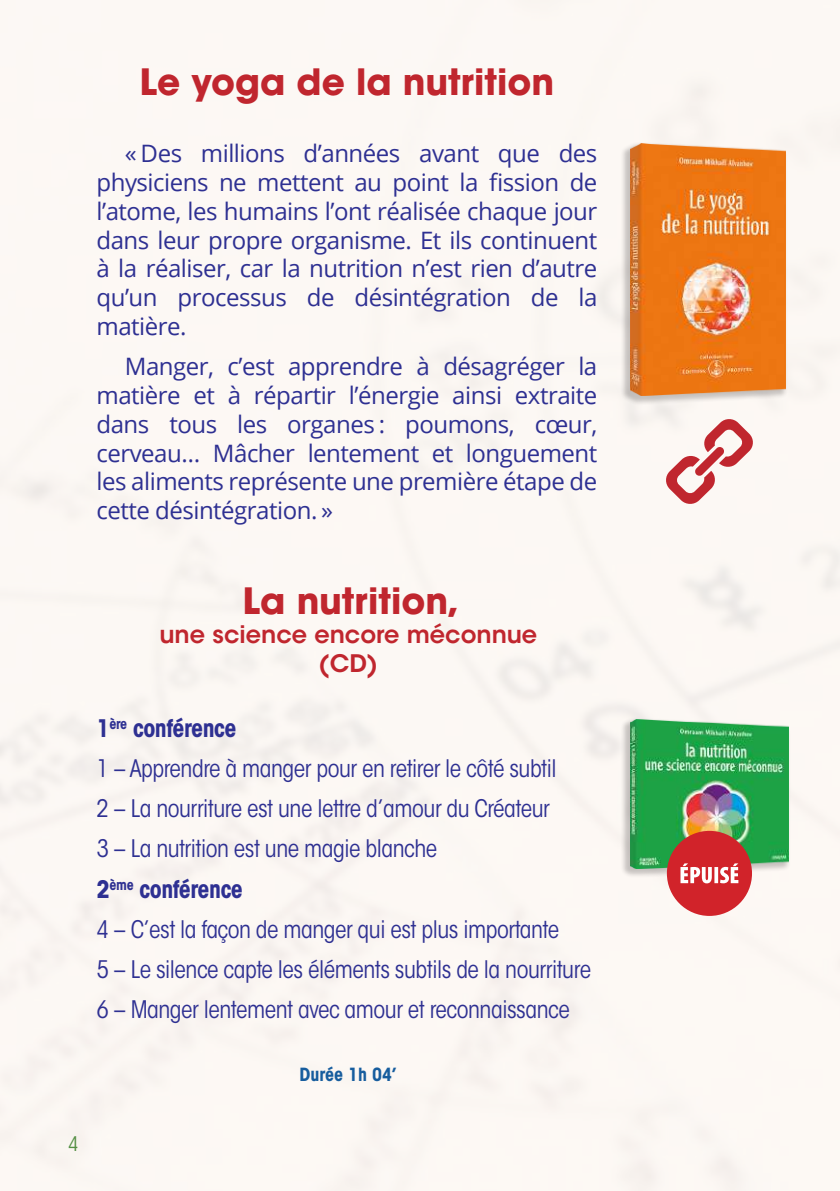
<style>
.page{position:relative;width:840px;height:1191px;background:#fff}
.page>*{position:absolute;margin:0;border:0;box-sizing:border-box;transform-origin:0 0}
.t1{font:700 36px "ITC Avant Garde Std";color:#c0262e}
.t2{font:24px/28.8px "Open Sans";letter-spacing:-.02em;color:#2e3092;text-align:justify}
.t3{font:condensed 24px/40.2px "ITC Avant Garde Std";letter-spacing:-.02em;color:#2e3092}
.t4{font:600 24px/28.8px "ITC Avant Garde Std";color:#c0262e;text-align:center}
.t5{font:condensed 20px "ITC Avant Garde Std";color:#548f44}
.t6{font:700 condensed 18px "ITC Avant Garde Std";color:#175d9e}
.s1{font-weight:700}
</style>
<div class="page">
<div style="left:0;top:0;width:839px;height:1191px;background:#fcf8f4"></div>
<div style="left:619px;top:142px;width:168px;height:263px;background:#231f20;opacity:.25"></div>
<img style="left:629px;top:144px;width:156px;height:251px">
<svg style="left:664px;top:418px;width:89px;height:87px"></svg>
<div style="left:619px;top:717px;width:171px;height:160px;background:#231f20;opacity:.25"></div>
<img style="left:629px;top:719px;width:159px;height:149px">
<div style="left:666px;top:831px;width:85px;height:85px;background:#d1232a;border-radius:50%"></div>
<svg style="left:680px;top:863px;width:58px;height:20px"></svg>
<h1 class="t1" style="left:139px;top:58px;width:416px">Le yoga de la nutrition</h1>
<p class="t2" style="left:96px;top:138px;width:502px;text-indent:28px">« Des millions d’années avant que des physiciens ne mettent au point la fission de l’atome, les humains l’ont réalisée chaque jour dans leur propre organisme. Et ils continuent à la réaliser, car la nutrition n’est rien d’autre qu’un processus de désintégration de la matière.</p>
<p class="t2" style="left:96px;top:351px;width:502px;text-indent:28px">Manger, c’est apprendre à désagréger la matière et à répartir l’énergie ainsi extraite dans tous les organes : poumons, cœur, cerveau… Mâcher lentement et longuement les aliments représente une première étape de cette désintégration. »</p>
<h1 class="t1" style="left:242px;top:577px;width:218px">La nutrition,</h1>
<p class="t4" style="left:159px;top:620px;width:379px">une science encore méconnue (CD)</p>
<p class="t3" style="left:96px;top:708px;width:496px"><span class="s1">1</span><sup>ère</sup> <span class="s1">conférence<br></span>1 – Apprendre à manger pour en retirer le côté subtil<br>2 – La nourriture est une lettre d’amour du Créateur<br>3 – La nutrition est une magie blanche<br><span class="s1">2</span><sup>ème</sup> <span class="s1">conférence<br></span>4 – C’est la façon de manger qui est plus importante<br>5 – Le silence capte les éléments subtils de la nourriture 6 – Manger lentement avec amour et reconnaissance</p>
<p class="t6" style="left:299px;top:1062px;width:98px">Durée 1h 04’</p>
<p class="t5" style="left:68px;top:1131px;width:12px">4</p>
</div>
